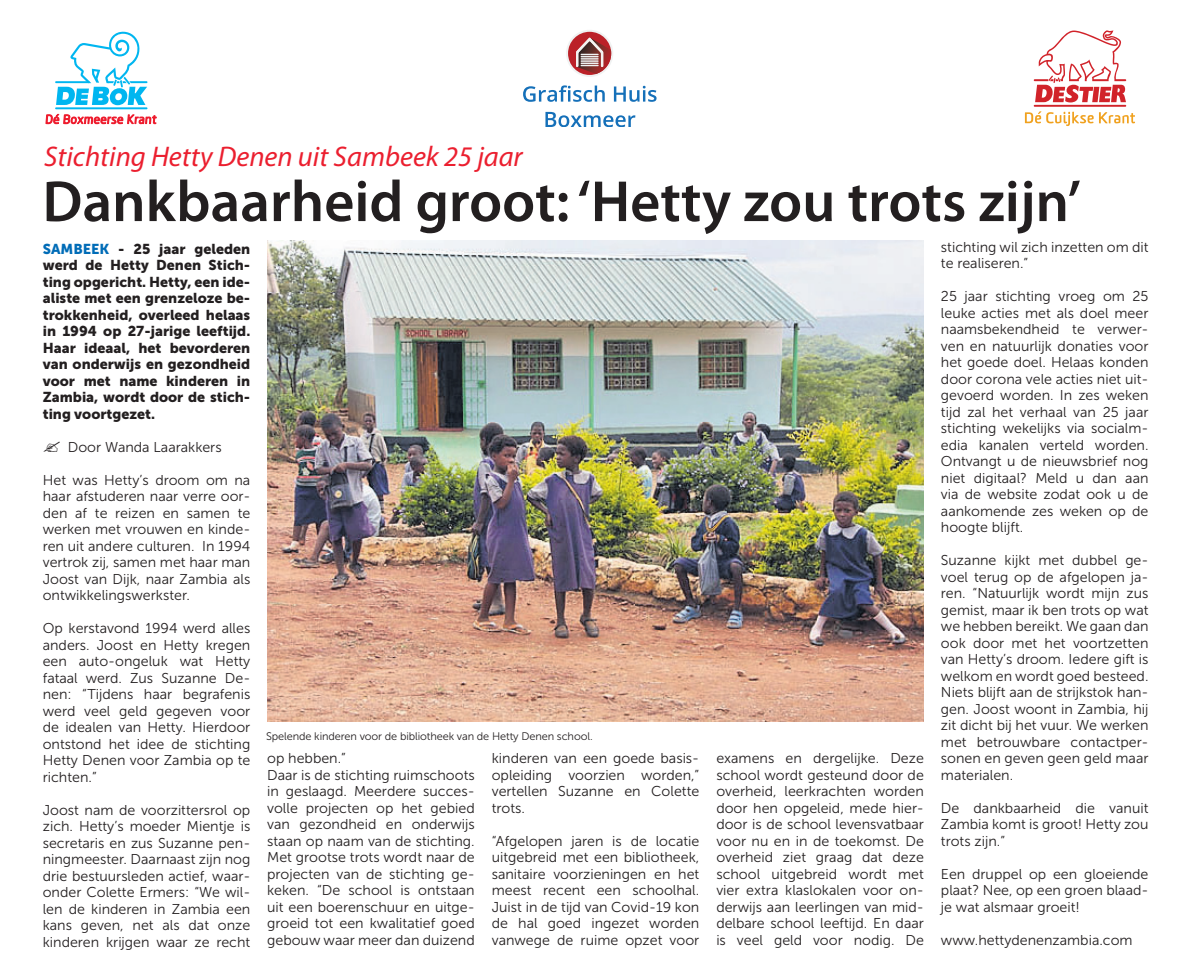
<style>
.page{position:relative;width:1191px;height:978px;background:#fff}
.page>*{position:absolute;margin:0;border:0;box-sizing:border-box;transform-origin:0 0}
.t1{font:600 58.5px "Myriad Pro";color:#231f20}
.t2{font:italic 28.5px "Myriad Pro";color:#eb1f2f}
.t3{font:14.25px/16.5px "Museo Sans 300";color:#231f20;text-align:justify}
.t4{font:14.25px/16.5px "Museo Sans 900";color:#231f20;text-align:justify}
.t5{font:10.95px "Museo Sans 300";letter-spacing:-.01em;color:#231f20}
.s1{color:#006cb7}
</style>
<div class="page">
<img style="left:267px;top:241px;width:657px;height:481px">
<hr style="left:55px;top:81px;width:35px;height:2px;background:#00b6f0">
<svg style="left:46px;top:114px;width:110px;height:10px"></svg>
<hr style="left:55px;top:107px;width:92px;height:2px;background:#00b6f0">
<svg style="left:56px;top:31px;width:91px;height:74px"></svg>
<svg style="left:566px;top:30px;width:47px;height:47px"></svg>
<svg style="left:523px;top:85px;width:82px;height:17px"></svg>
<svg style="left:614px;top:86px;width:42px;height:16px"></svg>
<svg style="left:545px;top:112px;width:90px;height:15px"></svg>
<svg style="left:1025px;top:111px;width:68px;height:15px"></svg>
<svg style="left:1099px;top:112px;width:36px;height:11px"></svg>
<hr style="left:1033px;top:105px;width:93px;height:2px;background:#d1232a">
<svg style="left:1033px;top:30px;width:93px;height:72px"></svg>
<p class="t2" style="left:44px;top:139px;width:480px">Stichting Hetty Denen uit Sambeek 25 jaar</p>
<p class="t1" style="left:42px;top:164px;width:1040px">Dankbaarheid groot: ‘Hetty zou trots zijn’</p>
<p class="t4" style="left:43px;top:240px;width:209px"><span class="s1">SAMBEEK</span> - 25 jaar geleden werd de Hetty Denen Stich&shy;ting opgericht. Hetty, een ide&shy;aliste met een grenzeloze be&shy;trokkenheid, overleed helaas in 1994 op 27-jarige leeftijd.<br>Haar ideaal, het bevorderen van onderwijs en gezondheid voor met name kinderen in Zambia, wordt door de stich&shy;ting voortgezet.</p>
<p class="t3" style="left:68px;top:439px;width:155px">Door Wanda Laarakkers</p>
<p class="t3" style="left:43px;top:472px;width:209px">Het was Hetty’s droom om na haar afstuderen naar verre oor&shy;den af te reizen en samen te werken met vrouwen en kinde&shy;ren uit andere culturen. In 1994 vertrok zij, samen met haar man Joost van Dijk, naar Zambia als ontwikkelingswerkster.</p>
<p class="t3" style="left:43px;top:620px;width:209px">Op kerstavond 1994 werd alles anders. Joost en Hetty kregen een auto-ongeluk wat Hetty fataal werd. Zus Suzanne De&shy;nen: “Tijdens haar begrafenis werd veel geld gegeven voor de idealen van Hetty. Hierdoor ontstond het idee de stichting Hetty Denen voor Zambia op te richten.”</p>
<p class="t3" style="left:43px;top:802px;width:209px">Joost nam de voorzittersrol op zich. Hetty’s moeder Mientje is secretaris en zus Suzanne pen&shy;ningmeester. Daarnaast zijn nog drie bestuursleden actief, waar&shy;onder Colette Ermers: “We wil&shy;len de kinderen in Zambia een kans geven, net als dat onze kinderen krijgen waar ze recht</p>
<p class="t3" style="left:941px;top:239px;width:209px">stichting wil zich inzetten om dit te realiseren.”</p>
<p class="t3" style="left:941px;top:288px;width:209px">25 jaar stichting vroeg om 25 leuke acties met als doel meer naamsbekendheid te verwer&shy;ven en natuurlijk donaties voor het goede doel. Helaas konden door corona vele acties niet uit&shy;gevoerd worden. In zes weken tijd zal het verhaal van 25 jaar stichting wekelijks via socialm&shy;edia kanalen verteld worden.<br>Ontvangt u de nieuwsbrief nog niet digitaal? Meld u dan aan via de website zodat ook u de aankomende zes weken op de hoogte blijft.</p>
<p class="t3" style="left:941px;top:552px;width:209px">Suzanne kijkt met dubbel ge&shy;voel terug op de afgelopen ja&shy;ren. “Natuurlijk wordt mijn zus gemist, maar ik ben trots op wat we hebben bereikt. We gaan dan ook door met het voortzetten van Hetty’s droom. Iedere gift is welkom en wordt goed besteed.<br>Niets blijft aan de strijkstok han&shy;gen. Joost woont in Zambia, hij zit dicht bij het vuur. We werken met betrouwbare contactper&shy;sonen en geven geen geld maar materialen.</p>
<p class="t3" style="left:941px;top:800px;width:209px">De dankbaarheid die vanuit Zambia komt is groot! Hetty zou trots zijn.”</p>
<p class="t3" style="left:941px;top:866px;width:209px">Een druppel op een gloeiende plaat? Nee, op een groen blaad&shy;je wat alsmaar groeit!</p>
<p class="t3" style="left:941px;top:932px;width:193px">www.hettydenenzambia.com</p>
<p class="t5" style="left:266px;top:730px;width:328px">Spelende kinderen voor de bibliotheek van de Hetty Denen school.</p>
<p class="t3" style="left:267px;top:750px;width:80px">op hebben.”</p>
<p class="t3" style="left:267px;top:767px;width:209px">Daar is de stichting ruimschoots in geslaagd. Meerdere succes&shy;volle projecten op het gebied van gezondheid en onderwijs staan op naam van de stichting.<br>Met grootse trots wordt naar de projecten van de stichting ge&shy;keken. “De school is ontstaan uit een boerenschuur en uitge&shy;groeid tot een kwalitatief goed gebouw waar meer dan duizend</p>
<p class="t3" style="left:492px;top:750px;width:209px">kinderen van een goede basis&shy;opleiding voorzien worden,” vertellen Suzanne en Colette trots.</p>
<p class="t3" style="left:492px;top:833px;width:209px">“Afgelopen jaren is de locatie uitgebreid met een bibliotheek, sanitaire voorzieningen en het meest recent een schoolhal.<br>Juist in de tijd van Covid-19 kon de hal goed ingezet worden vanwege de ruime opzet voor</p>
<p class="t3" style="left:716px;top:750px;width:209px">examens en dergelijke. Deze school wordt gesteund door de overheid, leerkrachten worden door hen opgeleid, mede hier&shy;door is de school levensvatbaar voor nu en in de toekomst. De overheid ziet graag dat deze school uitgebreid wordt met vier extra klaslokalen voor on&shy;derwijs aan leerlingen van mid&shy;delbare school leeftijd. En daar is veel geld voor nodig. De</p>
</div>
